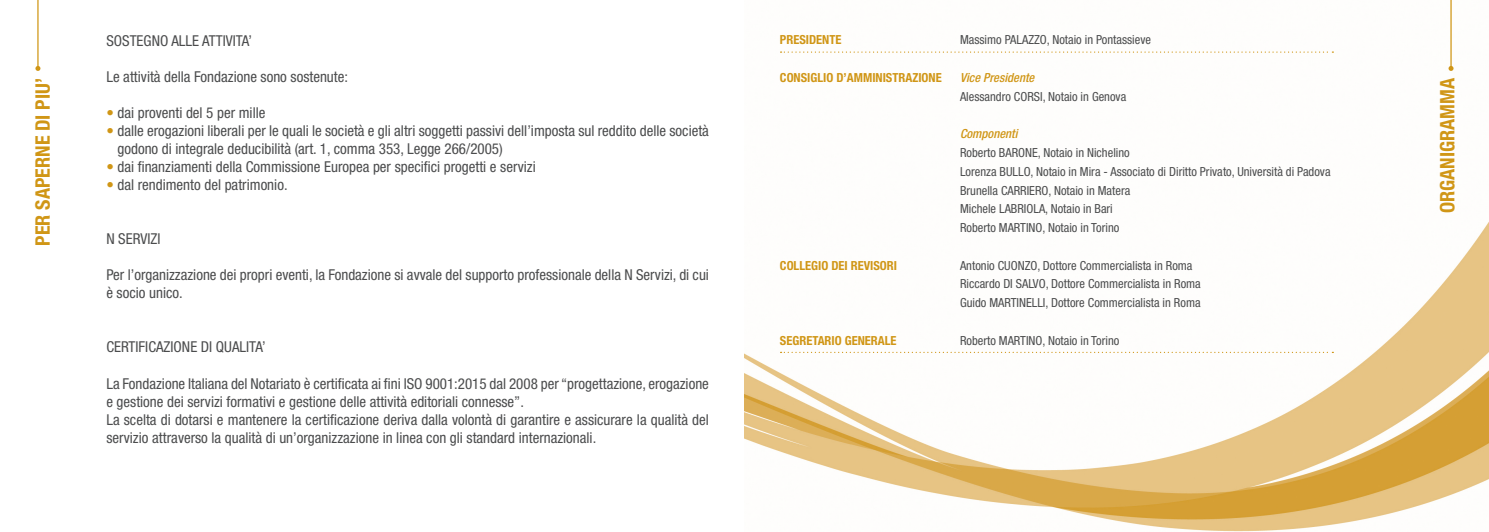
<style>
.page{position:relative;width:1489px;height:532px;background:#fff}
.page>*{position:absolute;margin:0;border:0;box-sizing:border-box;transform-origin:0 0}
.t1{font:700 condensed 20px "Helvetica Neue LT Std";color:#d09616}
.t2{font:condensed 15px/18px "Helvetica Neue LT Std";color:#4b4c4d}
.t3{font:condensed 12.5px/18.8px "Helvetica Neue LT Std";color:#4b4c4d}
.t4{font:700 condensed 12.5px "Helvetica Neue LT Std";color:#d09616}
.t5{font:italic 500 condensed 12.5px "Helvetica Neue LT Std";color:#d09616}
.s1{color:#d09616}
</style>
<div class="page">
<img style="left:744px;top:0;width:744px;height:531px">
<hr style="left:1450px;top:0;width:1px;height:68px;background:#d09616">
<svg style="left:1448px;top:66px;width:5px;height:5px"></svg>
<svg style="left:780px;top:51px;width:553px;height:2px"></svg>
<svg style="left:780px;top:351px;width:553px;height:2px"></svg>
<hr style="left:37px;top:0;width:2px;height:68px;background:#d09616">
<svg style="left:35px;top:66px;width:5px;height:5px"></svg>
<h1 class="t1" style="left:30px;top:245px;width:169px;rotate:-90deg">PER SAPERNE DI PIU’</h1>
<p class="t2" style="left:106px;top:32px;width:147px">SOSTEGNO ALLE ATTIVITA’</p>
<p class="t2" style="left:106px;top:68px;width:243px">Le attività della Fondazione sono sostenute:</p>
<p class="t2" style="left:106px;top:104px;width:161px"><span class="s1">•</span> dai proventi del 5 per mille</p>
<p class="t2" style="left:117px;top:122px;width:593px;text-indent:-11px"><span class="s1">•</span> dalle erogazioni liberali per le quali le società e gli altri soggetti passivi dell’imposta sul reddito delle società godono di integrale deducibilità (art. 1, comma 353, Legge 266/2005)</p>
<p class="t2" style="left:106px;top:158px;width:431px"><span class="s1">•</span> dai finanziamenti della Commissione Europea per specifici progetti e servizi</p>
<p class="t2" style="left:106px;top:176px;width:183px"><span class="s1">•</span> dal rendimento del patrimonio.</p>
<p class="t2" style="left:106px;top:230px;width:56px">N SERVIZI</p>
<p class="t2" style="left:106px;top:266px;width:604px">Per l’organizzazione dei propri eventi, la Fondazione si avvale del supporto professionale della N Servizi, di cui è socio unico.</p>
<p class="t2" style="left:106px;top:338px;width:161px">CERTIFICAZIONE DI QUALITA’</p>
<p class="t2" style="left:106px;top:374px;width:604px">La Fondazione Italiana del Notariato è certificata ai fini ISO 9001:2015 dal 2008 per “progettazione, erogazione e gestione dei servizi formativi e gestione delle attività editoriali connesse”.<br>La scelta di dotarsi e mantenere la certificazione deriva dalla volontà di garantire e assicurare la qualità del servizio attraverso la qualità di un’organizzazione in linea con gli standard internazionali.</p>
<p class="t4" style="left:780px;top:32px;width:63px">PRESIDENTE</p>
<p class="t3" style="left:960px;top:30px;width:192px">Massimo PALAZZO, Notaio in Pontassieve</p>
<p class="t4" style="left:780px;top:70px;width:163px">CONSIGLIO D’AMMINISTRAZIONE</p>
<p class="t5" style="left:960px;top:70px;width:76px">Vice Presidente</p>
<p class="t3" style="left:960px;top:87px;width:168px">Alessandro CORSI, Notaio in Genova</p>
<p class="t5" style="left:960px;top:126px;width:59px">Componenti</p>
<p class="t3" style="left:960px;top:143px;width:372px">Roberto BARONE, Notaio in Nichelino<br>Lorenza BULLO, Notaio in Mira - Associato di Diritto Privato, Università di Padova Brunella CARRIERO, Notaio in Matera<br>Michele LABRIOLA, Notaio in Bari<br>Roberto MARTINO, Notaio in Torino</p>
<p class="t4" style="left:780px;top:257px;width:119px">COLLEGIO DEI REVISORI</p>
<p class="t3" style="left:960px;top:255px;width:52px">Antonio Cuonzo</p>
<p class="t3" style="left:1037px;top:255px;width:156px">, Dottore Commercialista in Roma</p>
<p class="t3" style="left:960px;top:274px;width:69px">Riccardo Di Salvo</p>
<p class="t3" style="left:1045px;top:274px;width:156px">, Dottore Commercialista in Roma</p>
<p class="t3" style="left:960px;top:293px;width:45px">Guido Martinelli</p>
<p class="t3" style="left:1045px;top:293px;width:156px">, Dottore Commercialista in Roma</p>
<p class="t4" style="left:780px;top:332px;width:118px">SEGRETARIO GENERALE</p>
<p class="t3" style="left:960px;top:330px;width:161px">Roberto MARTINO, Notaio in Torino</p>
<h1 class="t1" style="left:1435px;top:213px;width:137px;rotate:-90deg">ORGANIGRAMMA</h1>
</div>
